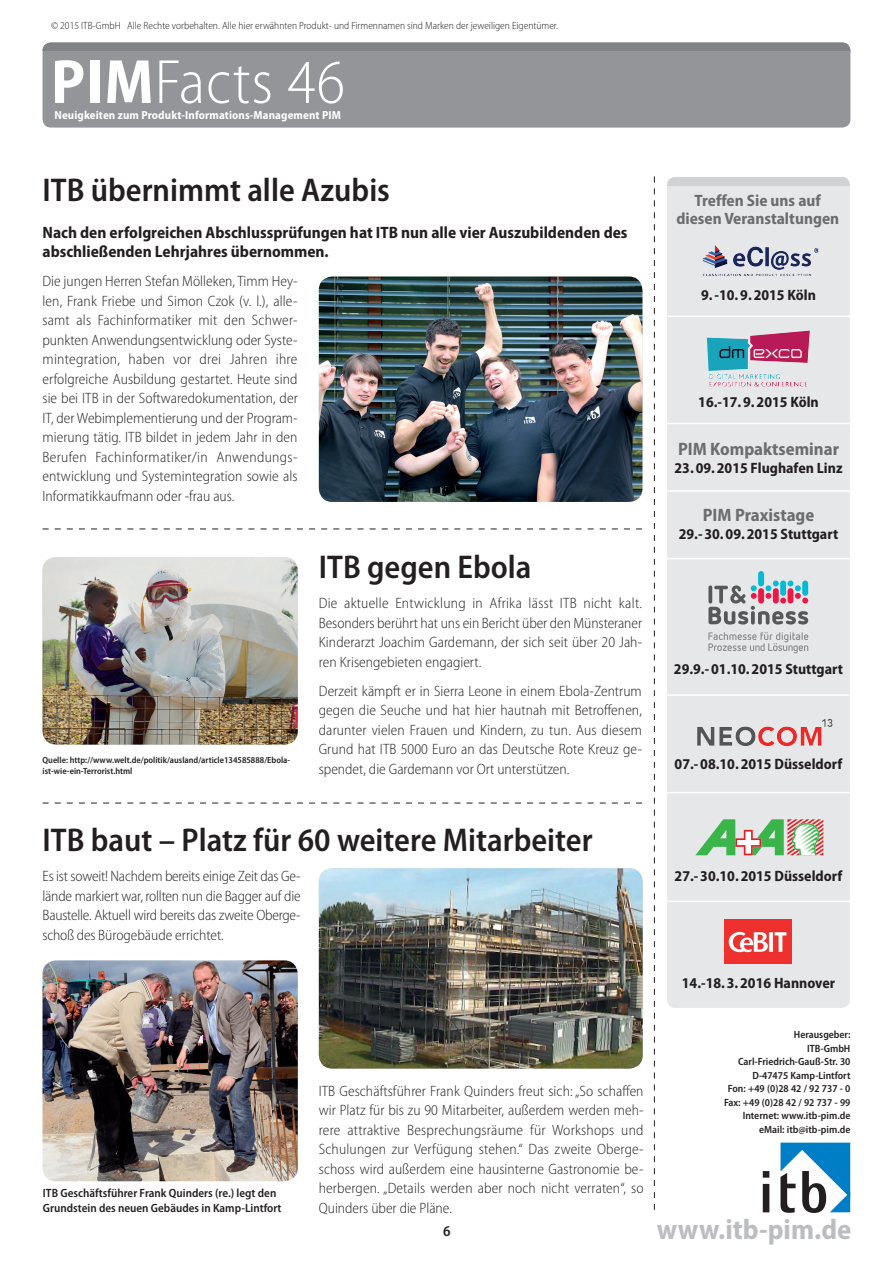
<style>
.page{position:relative;width:893px;height:1263px;background:#fff}
.page>*{position:absolute;margin:0;border:0;box-sizing:border-box;transform-origin:0 0}
.t1{font:300 semi-condensed 63px "Myriad Pro";letter-spacing:.015em;color:#fff}
.t2{font:600 semi-condensed 33px "Myriad Pro";color:#231f20}
.t3{font:700 semi-condensed 28.65px "Myriad Pro";color:#bcbdc0}
.t4{font:700 semi-condensed 18px "Myriad Pro";color:#6c6d70}
.t5{font:700 semi-condensed 16.5px/19.5px "Myriad Pro";color:#231f20}
.t6{font:700 semi-condensed 16.5px/18px "Myriad Pro";color:#6c6d70;text-align:center}
.t7{font:300 semi-condensed 15px/19.5px "Myriad Pro";color:#231f20;text-align:justify}
.t8{font:700 semi-condensed 15px "Myriad Pro";color:#231f20}
.t9{font:600 semi-condensed 15px "Myriad Pro";color:#231f20}
.t10{font:600 semi-condensed 12px/14.4px "Myriad Pro";color:#231f20}
.t11{font:700 semi-condensed 11.7px "Myriad Pro";letter-spacing:.01em;color:#fff}
.t12{font:600 semi-condensed 10.5px/13.5px "Myriad Pro";color:#231f20;text-align:right}
.t13{font:300 semi-condensed 10.5px "Myriad Pro";color:#231f20}
.t14{font:600 semi-condensed 9px/10.8px "Myriad Pro";color:#231f20}
.s1{font-weight:700}
</style>
<div class="page">
<svg style="left:763px;top:1171px;width:6px;height:41px"></svg>
<svg style="left:780px;top:1142px;width:70px;height:71px"></svg>
<div style="left:43px;top:43px;width:807px;height:85px;background:#939598;border-radius:9px"></div>
<div style="left:43px;top:43px;width:807px;height:8px;background:#808285"></div>
<svg style="left:654px;top:176px;width:1px;height:1034px"></svg>
<svg style="left:43px;top:803px;width:599px;height:1px"></svg>
<svg style="left:43px;top:529px;width:599px;height:1px"></svg>
<div style="left:667px;top:177px;width:183px;height:831px;background:#e6e7e9;border-radius:9px"></div>
<div style="left:667px;top:177px;width:183px;height:8px;background:#d1d2d4"></div>
<hr style="left:668px;top:316px;width:182px;height:1px;background:#fff">
<hr style="left:666px;top:423px;width:189px;height:1px;background:#fff">
<hr style="left:663px;top:490px;width:190px;height:2px;background:#fff">
<hr style="left:666px;top:558px;width:190px;height:1px;background:#fff">
<hr style="left:666px;top:694px;width:183px;height:2px;background:#fff">
<hr style="left:666px;top:792px;width:185px;height:1px;background:#fff">
<hr style="left:666px;top:901px;width:184px;height:1px;background:#fff">
<img style="left:702px;top:245px;width:117px;height:25px">
<img style="left:707px;top:331px;width:103px;height:48px">
<img style="left:43px;top:557px;width:255px;height:188px">
<img style="left:319px;top:868px;width:324px;height:200px">
<img style="left:43px;top:960px;width:255px;height:221px">
<img style="left:724px;top:919px;width:68px;height:45px">
<img style="left:319px;top:277px;width:323px;height:225px">
<svg style="left:695px;top:819px;width:128px;height:36px"></svg>
<img style="left:719px;top:719px;width:114px;height:28px">
<svg style="left:708px;top:571px;width:100px;height:53px"></svg>
<svg style="left:708px;top:632px;width:100px;height:21px"></svg>
<p class="t13" style="left:51px;top:20px;width:509px">© 2015 ITB-GmbH Alle Rechte vorbehalten. Alle hier erwähnten Produkt- und Firmennamen sind Marken der jeweiligen Eigentümer.</p>
<h1 class="t1" style="left:51px;top:48px;width:296px"><span class="s1">PIM</span>Facts 46</h1>
<p class="t11" style="left:54px;top:109px;width:288px">Neuigkeiten zum Produkt-Informations-Management PIM</p>
<h2 class="t2" style="left:43px;top:172px;width:349px">ITB übernimmt alle Azubis</h2>
<p class="t5" style="left:43px;top:222px;width:586px">Nach den erfolgreichen Abschlussprüfungen hat ITB nun alle vier Auszubildenden des abschließenden Lehrjahres übernommen.</p>
<p class="t7" style="left:43px;top:272px;width:257px">Die jungen Herren Stefan Mölleken, Timm Hey&shy;len, Frank Friebe und Simon Czok (v. l.), alle&shy;samt als Fachinformatiker mit den Schwer&shy;punkten Anwendungsentwicklung oder Syste&shy;mintegration, haben vor drei Jahren ihre erfolgreiche Ausbildung gestartet. Heute sind sie bei ITB in der Softwaredokumentation, der IT, der Webimplementierung und der Program&shy;mierung tätig. ITB bildet in jedem Jahr in den Berufen Fachinformatiker/in Anwendungs&shy;entwicklung und Systemintegration sowie als Informatikkaufmann oder -frau aus.</p>
<p class="t14" style="left:43px;top:755px;width:249px">Quelle: http://www.welt.de/politik/ausland/article134585888/Ebola&shy;ist-wie-ein-Terrorist.html</p>
<h2 class="t2" style="left:319px;top:549px;width:214px">ITB gegen Ebola</h2>
<p class="t7" style="left:319px;top:594px;width:325px">Die aktuelle Entwicklung in Afrika lässt ITB nicht kalt.<br>Besonders berührt hat uns ein Bericht über den Münsteraner Kinderarzt Joachim Gardemann, der sich seit über 20 Jah&shy;ren Krisengebieten engagiert.</p>
<p class="t7" style="left:319px;top:681px;width:325px">Derzeit kämpft er in Sierra Leone in einem Ebola-Zentrum gegen die Seuche und hat hier hautnah mit Betroffenen, darunter vielen Frauen und Kindern, zu tun. Aus diesem Grund hat ITB 5000 Euro an das Deutsche Rote Kreuz ge&shy;spendet, die Gardemann vor Ort unterstützen.</p>
<h2 class="t2" style="left:43px;top:821px;width:552px">ITB baut – Platz für 60 weitere Mitarbeiter</h2>
<p class="t7" style="left:43px;top:867px;width:260px">Es ist soweit! Nachdem bereits einige Zeit das Ge&shy;lände markiert war, rollten nun die Bagger auf die Baustelle. Aktuell wird bereits das zweite Oberge&shy;schoß des Bürogebäude errichtet.</p>
<p class="t10" style="left:43px;top:1186px;width:240px">ITB Geschäftsführer Frank Quinders (re.) legt den<br>Grundstein des neuen Gebäudes in Kamp-Lintfort</p>
<p class="t7" style="left:319px;top:1081px;width:326px">ITB Geschäftsführer Frank Quinders freut sich: „So schaffen wir Platz für bis zu 90 Mitarbeiter, außerdem werden meh&shy;rere attraktive Besprechungsräume für Workshops und Schulungen zur Verfügung stehen.“ Das zweite Oberge&shy;schoss wird außerdem eine hausinterne Gastronomie be&shy;herbergen. „Details werden aber noch nicht verraten“, so Quinders über die Pläne.</p>
<p class="t6" style="left:676px;top:192px;width:164px">Treffen Sie uns auf diesen Veranstaltungen</p>
<p class="t8" style="left:701px;top:287px;width:116px">9.-10.9.2015 Köln</p>
<p class="t8" style="left:698px;top:394px;width:122px">16.-17.9.2015 Köln</p>
<p class="t4" style="left:678px;top:438px;width:162px">PIM Kompaktseminar</p>
<p class="t8" style="left:675px;top:459px;width:169px">23.09.2015 Flughafen Linz</p>
<p class="t4" style="left:703px;top:505px;width:113px">PIM Praxistage</p>
<p class="t8" style="left:679px;top:526px;width:161px">29.-30.09.2015 Stuttgart</p>
<p class="t8" style="left:674px;top:661px;width:171px">29.9.-01.10.2015 Stuttgart</p>
<p class="t8" style="left:675px;top:755px;width:169px">07.-08.10.2015 Düsseldorf</p>
<p class="t8" style="left:675px;top:868px;width:169px">27.-30.10.2015 Düsseldorf</p>
<p class="t8" style="left:682px;top:975px;width:155px">14.-18.3.2016 Hannover</p>
<p class="t12" style="left:724px;top:1028px;width:128px">Herausgeber:<br>ITB-GmbH<br>Carl-Friedrich-Gauß-Str. 30<br>D-47475 Kamp-Lintfort<br>Fon: +49 (0)28 42 / 92 737 - 0<br>Fax: +49 (0)28 42 / 92 737 - 99<br>Internet: www.itb-pim.de eMail: itb@itb-pim.de</p>
<p class="t9" style="left:443px;top:1223px;width:9px">6</p>
<h3 class="t3" style="left:657px;top:1213px;width:196px">www.itb-pim.de</h3>
</div>
